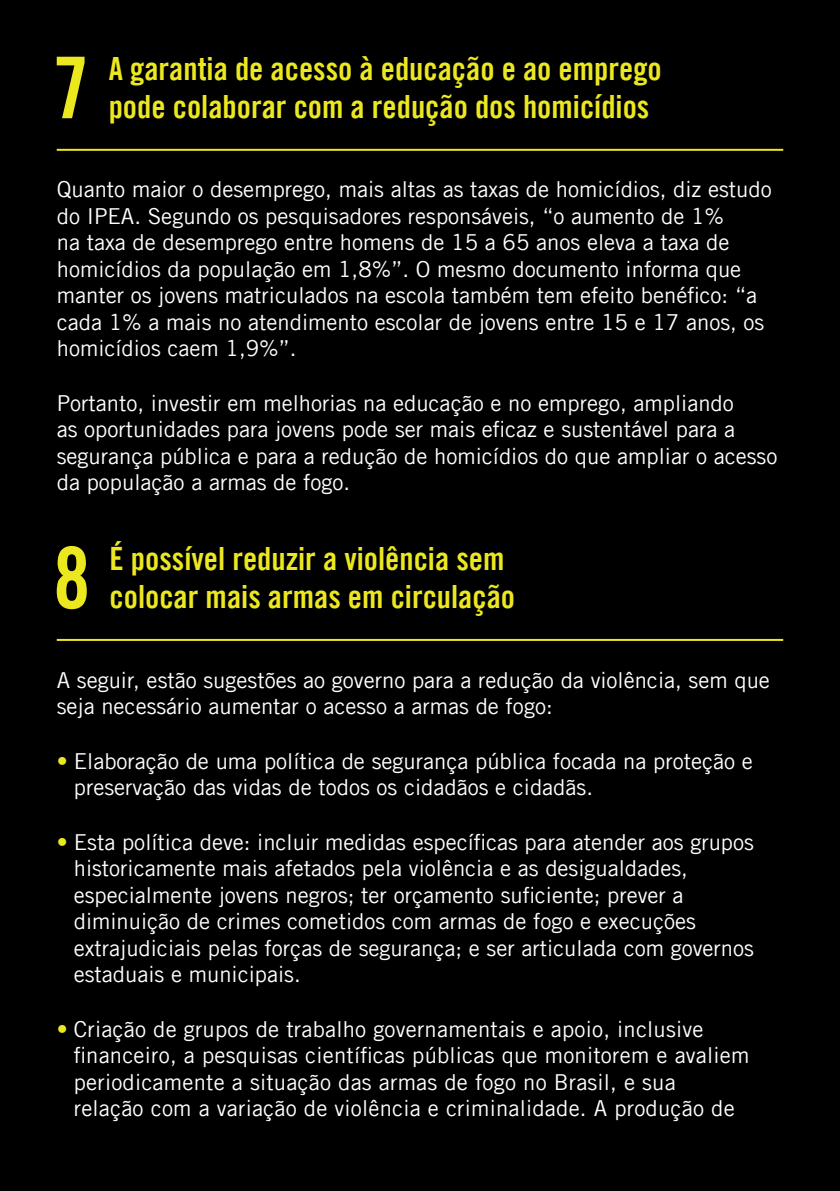
<style>
.page{position:relative;width:840px;height:1191px;background:#fff}
.page>*{position:absolute;margin:0;border:0;box-sizing:border-box;transform-origin:0 0}
.t1{font:85.2px "Amnesty Trade Gothic Bd Cn 20";color:#ece820}
.t2{font:32px/38.4px "Amnesty Trade Gothic Bd Cn 20";color:#ece820}
.t3{font:22px/26.4px "Amnesty Trade Gothic";color:#fff}
.s1{color:#ece820}
</style>
<div class="page">
<div style="left:0;top:0;width:839px;height:1191px;background:#000001"></div>
<hr style="left:57px;top:149px;width:725px;height:2px;background:#ece820">
<hr style="left:57px;top:639px;width:725px;height:2px;background:#ece820">
<h1 class="t1" style="left:52px;top:36px;width:39px">7</h1>
<h2 class="t2" style="left:109px;top:49px;width:554px">A garantia de acesso à educação e ao emprego pode colaborar com a redução dos homicídios</h2>
<p class="t3" style="left:57px;top:176px;width:716px">Quanto maior o desemprego, mais altas as taxas de homicídios, diz estudo do IPEA. Segundo os pesquisadores responsáveis, “o aumento de 1%<br>na taxa de desemprego entre homens de 15 a 65 anos eleva a taxa de homicídios da população em 1,8%”. O mesmo documento informa que manter os jovens matriculados na escola também tem efeito benéfico: “a cada 1% a mais no atendimento escolar de jovens entre 15 e 17 anos, os homicídios caem 1,9%”.</p>
<p class="t3" style="left:57px;top:389px;width:721px">Portanto, investir em melhorias na educação e no emprego, ampliando<br>as oportunidades para jovens pode ser mais eficaz e sustentável para a segurança pública e para a redução de homicídios do que ampliar o acesso da população a armas de fogo.</p>
<h1 class="t1" style="left:53px;top:526px;width:39px">8</h1>
<h2 class="t2" style="left:110px;top:539px;width:407px">É possível reduzir a violência sem colocar mais armas em circulação</h2>
<p class="t3" style="left:57px;top:666px;width:714px">A seguir, estão sugestões ao governo para a redução da violência, sem que seja necessário aumentar o acesso a armas de fogo:</p>
<p class="t3" style="left:74px;top:747px;width:680px;text-indent:-17px"><span class="s1">•</span> Elaboração de uma política de segurança pública focada na proteção e preservação das vidas de todos os cidadãos e cidadãs.</p>
<p class="t3" style="left:74px;top:828px;width:681px;text-indent:-17px"><span class="s1">•</span> Esta política deve: incluir medidas específicas para atender aos grupos historicamente mais afetados pela violência e as desigualdades, especialmente jovens negros; ter orçamento suficiente; prever a diminuição de crimes cometidos com armas de fogo e execuções extrajudiciais pelas forças de segurança; e ser articulada com governos estaduais e municipais.</p>
<p class="t3" style="left:74px;top:1015px;width:676px;text-indent:-17px"><span class="s1">•</span> Criação de grupos de trabalho governamentais e apoio, inclusive financeiro, a pesquisas científicas públicas que monitorem e avaliem periodicamente a situação das armas de fogo no Brasil, e sua relação com a variação de violência e criminalidade. A produção de</p>
</div>
